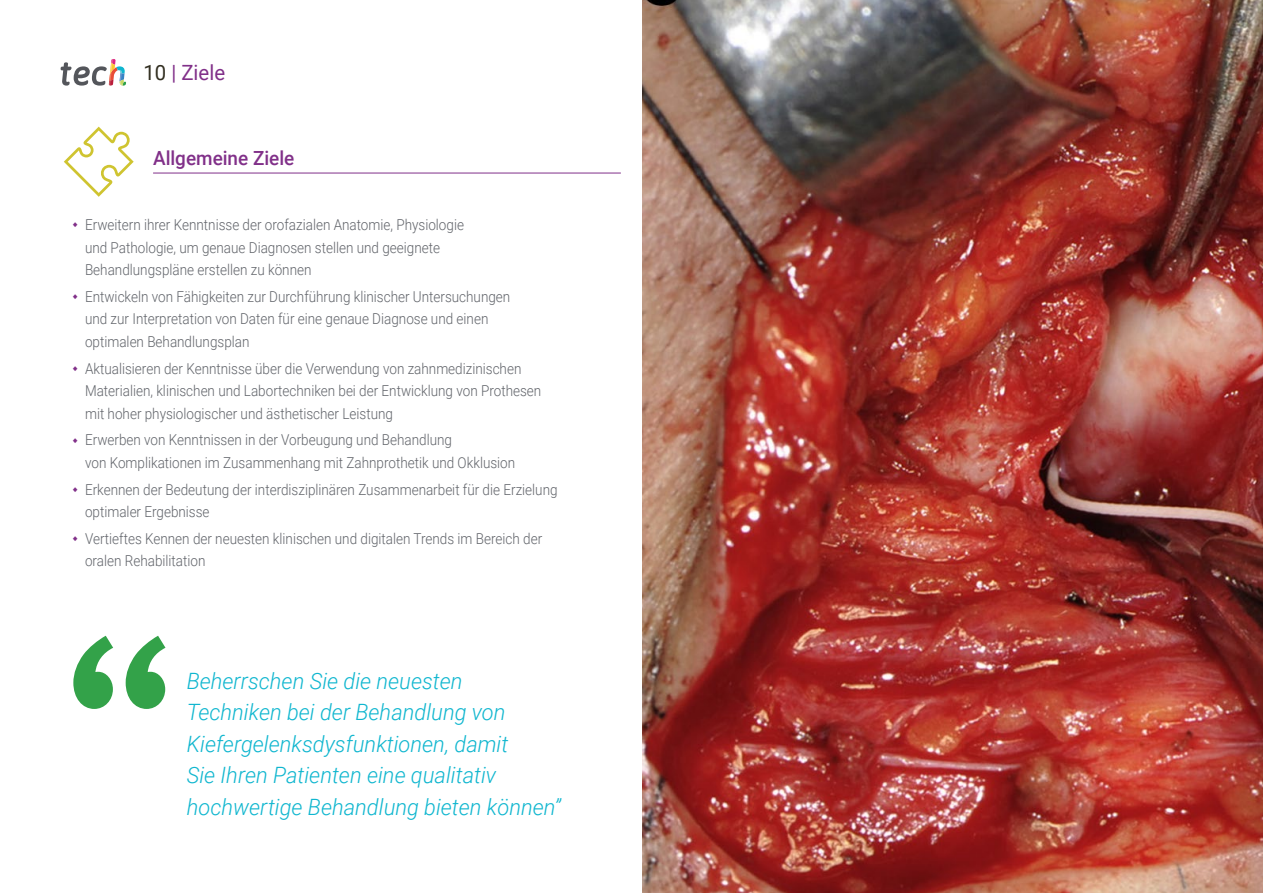
<style>
.page{position:relative;width:1263px;height:893px;background:#fff}
.page>*{position:absolute;margin:0;border:0;box-sizing:border-box;transform-origin:0 0}
.t1{font:italic 300 22.5px/31.5px "Roboto";color:#0fb6cf}
.t2{font:21px "Roboto";color:#813089}
.t3{font:500 19.5px "Roboto";color:#813089}
.t4{font:300 15px/22.5px "Roboto";color:#61646a;scale:.9 1}
.s1{color:#312e20}
</style>
<div class="page">
<hr style="left:153px;top:173px;width:468px;height:1px;background:#813089">
<svg style="left:64px;top:127px;width:70px;height:70px"></svg>
<svg style="left:73px;top:636px;width:92px;height:73px"></svg>
<img style="left:642px;top:0;width:621px;height:893px">
<svg style="left:61px;top:59px;width:65px;height:27px"></svg>
<h2 class="t2" style="left:144px;top:57px;width:83px"><span class="s1">10</span> | Ziele</h2>
<h3 class="t3" style="left:153px;top:144px;width:143px">Allgemeine Ziele</h3>
<p class="t4" style="left:85px;top:213px;width:423px">Erweitern ihrer Kenntnisse der orofazialen Anatomie, Physiologie und Pathologie, um genaue Diagnosen stellen und geeignete<br>Behandlungspläne erstellen zu können</p>
<p class="t4" style="left:85px;top:285px;width:474px">Entwickeln von Fähigkeiten zur Durchführung klinischer Untersuchungen und zur Interpretation von Daten für eine genaue Diagnose und einen optimalen Behandlungsplan</p>
<p class="t4" style="left:85px;top:356px;width:508px">Aktualisieren der Kenntnisse über die Verwendung von zahnmedizinischen<br>Materialien, klinischen und Labortechniken bei der Entwicklung von Prothesen mit hoher physiologischer und ästhetischer Leistung</p>
<p class="t4" style="left:85px;top:428px;width:479px">Erwerben von Kenntnissen in der Vorbeugung und Behandlung<br>von Komplikationen im Zusammenhang mit Zahnprothetik und Okklusion</p>
<p class="t4" style="left:85px;top:477px;width:526px">Erkennen der Bedeutung der interdisziplinären Zusammenarbeit für die Erzielung optimaler Ergebnisse</p>
<p class="t4" style="left:85px;top:527px;width:509px">Vertieftes Kennen der neuesten klinischen und digitalen Trends im Bereich der oralen Rehabilitation</p>
<h1 class="t1" style="left:187px;top:664px;width:376px">Beherrschen Sie die neuesten Techniken bei der Behandlung von Kiefergelenksdysfunktionen, damit<br>Sie Ihren Patienten eine qualitativ hochwertige Behandlung bieten können”</h1>
</div>
